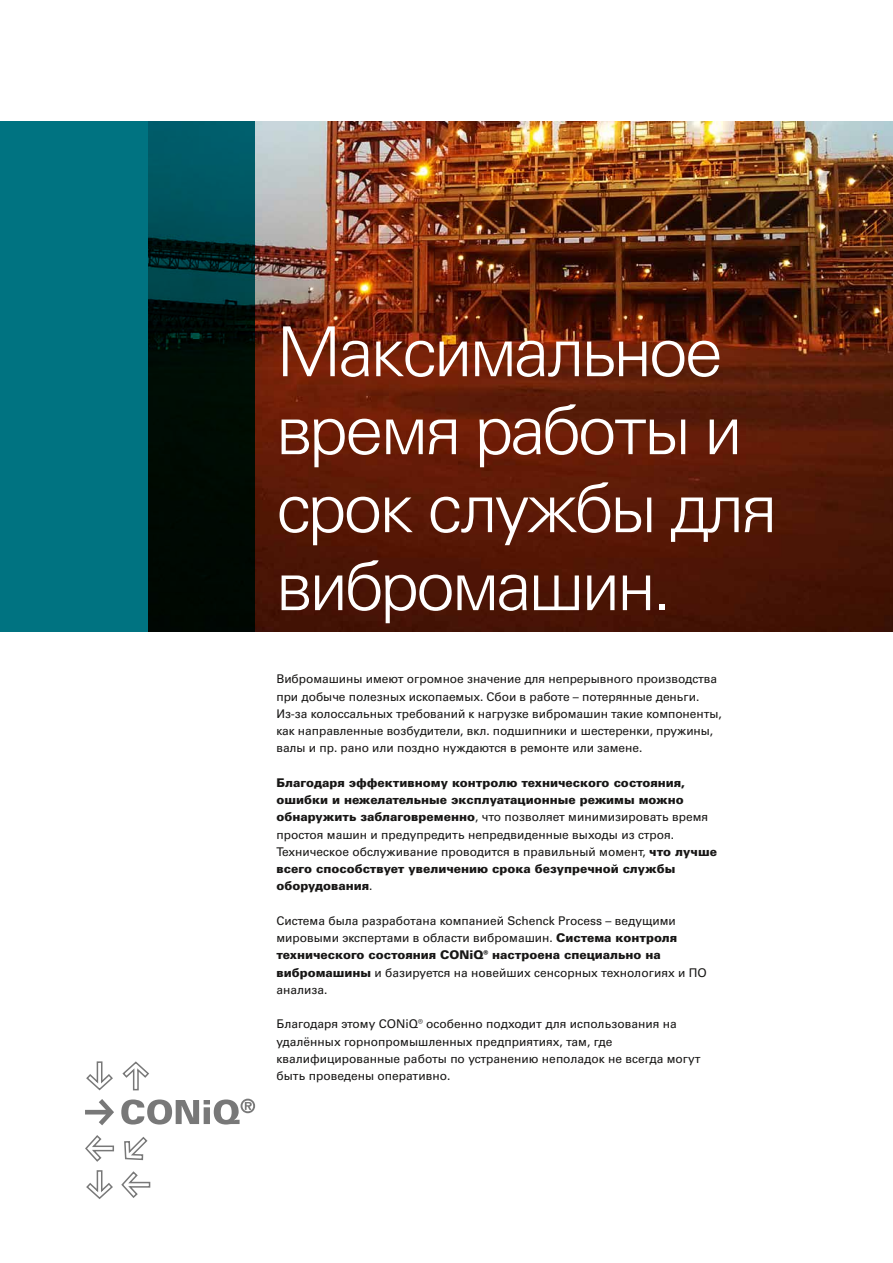
<style>
.page{position:relative;width:893px;height:1263px;background:#fff}
.page>*{position:absolute;margin:0;border:0;box-sizing:border-box;transform-origin:0 0}
.t1{font:300 69px/78px "Univers LTCYR 45";letter-spacing:-.04em;color:#fff}
.t2{font:12px/17.2px "Univers Cyr";letter-spacing:-.005em;color:#181716}
.t3{font:900 12px/17.2px "Univers Cyr";color:#181716}
.s1{font-weight:400}
.s2{font-weight:900}
</style>
<div class="page">
<img style="left:255px;top:121px;width:638px;height:510px">
<svg style="left:0;top:121px;width:255px;height:510px;background:#005058"></svg>
<svg style="left:85px;top:1135px;width:29px;height:27px"></svg>
<svg style="left:121px;top:1171px;width:30px;height:27px"></svg>
<svg style="left:86px;top:1061px;width:27px;height:30px"></svg>
<svg style="left:86px;top:1170px;width:27px;height:29px"></svg>
<svg style="left:122px;top:1061px;width:27px;height:30px"></svg>
<svg style="left:124px;top:1136px;width:24px;height:25px"></svg>
<svg style="left:85px;top:1099px;width:29px;height:26px"></svg>
<svg style="left:121px;top:1099px;width:134px;height:25px"></svg>
<h1 class="t1" style="left:276px;top:311px;width:502px">Максимальное время работы и срок службы для вибромашин.</h1>
<p class="t2" style="left:276px;top:670px;width:447px">Вибромашины имеют огромное значение для непрерывного производства при добыче полезных ископаемых. Сбои в работе – потерянные деньги.<br>Из-за колоссальных требований к нагрузке вибромашин такие компоненты, как направленные возбудители, вкл. подшипники и шестеренки, пружины, валы и пр. рано или поздно нуждаются в ремонте или замене.</p>
<p class="t3" style="left:276px;top:774px;width:442px">Благодаря эффективному контролю технического состояния, ошибки и нежелательные эксплуатационные режимы можно обнаружить заблаговременно<span class="s1">, что позволяет минимизировать время простоя машин и предупредить непредвиденные выходы из строя.<br>Техническое обслуживание проводится в правильный момент,</span> что лучше всего способствует увеличению срока безупречной службы оборудования<span class="s1">.</span></p>
<p class="t2" style="left:276px;top:912px;width:432px">Система была разработана компанией Schenck Process – ведущими мировыми экспертами в области вибромашин. <span class="s2">Система контроля технического состояния CONiQ® настроена специально на вибромашины</span> и базируется на новейших сенсорных технологиях и ПО анализа.</p>
<p class="t2" style="left:276px;top:1015px;width:426px">Благодаря этому CONiQ® особенно подходит для использования на удалённых горнопромышленных предприятиях, там, где квалифицированные работы по устранению неполадок не всегда могут быть проведены оперативно.</p>
</div>
